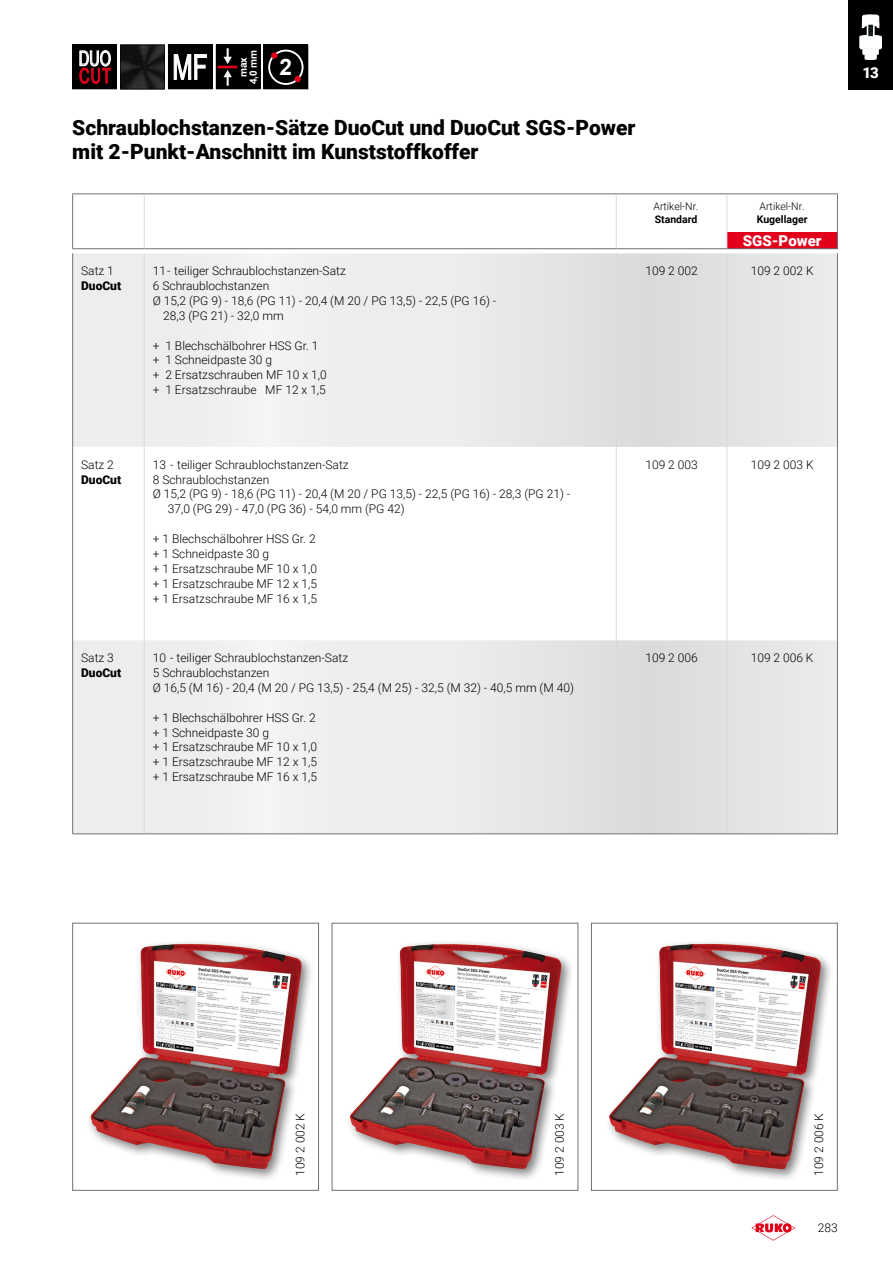
<style>
.page{position:relative;width:893px;height:1263px;background:#fff}
.page>*{position:absolute;margin:0;border:0;box-sizing:border-box;transform-origin:0 0}
.t1{font:700 22.65px "Arial";color:#fff}
.t2{font:900 21px/24px "Roboto";color:#000}
.t3{font:20.85px "Arial Narrow";color:#fff;scale:.85 1}
.t4{font:20.85px "Arial Narrow";color:#e2001a;scale:.83 1}
.t5{font:900 15px "Roboto";color:#fff}
.t6{font:300 12px/14.9px "Roboto";color:#000}
.t7{font:900 12px "Roboto";color:#000}
.t8{font:300 10.5px "Roboto";color:#000}
.t9{font:700 10.5px "Roboto";color:#000}
.t10{font:700 10.05px "Arial";color:#fff}
</style>
<div class="page">
<div style="left:848px;top:0;width:45px;height:89px;background:#000"></div>
<svg style="left:860px;top:15px;width:22px;height:45px"></svg>
<svg style="left:751px;top:1215px;width:44px;height:26px"></svg>
<div style="left:591px;top:923px;width:247px;height:268px;border:1px solid #707172"></div>
<div style="left:332px;top:923px;width:246px;height:268px;border:1px solid #707172"></div>
<div style="left:72px;top:923px;width:247px;height:268px;border:1px solid #707172"></div>
<img style="left:349px;top:942px;width:218px;height:234px">
<img style="left:608px;top:942px;width:219px;height:234px">
<img style="left:89px;top:942px;width:219px;height:234px">
<svg style="left:72px;top:45px;width:236px;height:44px;background:#2c2626"></svg>
<div style="left:727px;top:232px;width:110px;height:16px;background:#e2001a"></div>
<svg style="left:73px;top:253px;width:764px;height:580px"></svg>
<hr style="left:72px;top:193px;width:72px;height:1px;background:#707172">
<hr style="left:72px;top:194px;width:1px;height:54px;background:#707172">
<hr style="left:144px;top:193px;width:472px;height:1px;background:#707172">
<hr style="left:616px;top:193px;width:111px;height:1px;background:#707172">
<hr style="left:727px;top:193px;width:111px;height:1px;background:#707172">
<hr style="left:837px;top:194px;width:1px;height:54px;background:#707172">
<hr style="left:72px;top:248px;width:72px;height:1px;background:#707172">
<hr style="left:144px;top:248px;width:472px;height:1px;background:#707172">
<hr style="left:616px;top:248px;width:111px;height:1px;background:#707172">
<hr style="left:727px;top:248px;width:111px;height:1px;background:#707172">
<hr style="left:144px;top:194px;width:1px;height:54px;background:#d9dadb">
<hr style="left:616px;top:194px;width:1px;height:54px;background:#d9dadb">
<hr style="left:726px;top:194px;width:1px;height:54px;background:#d9dadb">
<hr style="left:72px;top:253px;width:1px;height:194px;background:#707172">
<hr style="left:837px;top:253px;width:1px;height:194px;background:#707172">
<hr style="left:72px;top:447px;width:1px;height:193px;background:#707172">
<hr style="left:837px;top:447px;width:1px;height:193px;background:#707172">
<hr style="left:72px;top:640px;width:1px;height:193px;background:#707172">
<hr style="left:837px;top:640px;width:1px;height:193px;background:#707172">
<hr style="left:144px;top:253px;width:1px;height:194px;background:#d9dadb">
<hr style="left:616px;top:253px;width:1px;height:194px;background:#d9dadb">
<hr style="left:726px;top:253px;width:1px;height:194px;background:#d9dadb">
<hr style="left:144px;top:447px;width:1px;height:193px;background:#d9dadb">
<hr style="left:616px;top:447px;width:1px;height:193px;background:#d9dadb">
<hr style="left:726px;top:447px;width:1px;height:193px;background:#d9dadb">
<hr style="left:144px;top:640px;width:1px;height:193px;background:#d9dadb">
<hr style="left:616px;top:640px;width:1px;height:193px;background:#d9dadb">
<hr style="left:726px;top:640px;width:1px;height:193px;background:#d9dadb">
<hr style="left:72px;top:833px;width:72px;height:1px;background:#707172">
<hr style="left:144px;top:833px;width:472px;height:1px;background:#707172">
<hr style="left:616px;top:833px;width:111px;height:1px;background:#707172">
<hr style="left:727px;top:833px;width:111px;height:1px;background:#707172">
<h3 class="t3" style="left:79px;top:43px;width:39px">DUO</h3>
<h3 class="t4" style="left:79px;top:61px;width:40px">CUT</h3>
<p class="t10" style="left:246px;top:84px;width:36px;rotate:-90deg">4,0 mm</p>
<p class="t10" style="left:236px;top:77px;width:22px;rotate:-90deg">max</p>
<h1 class="t1" style="left:280px;top:51px;width:14px">2</h1>
<h2 class="t2" style="left:72px;top:115px;width:565px">Schraublochstanzen-Sätze DuoCut und DuoCut SGS-Power mit 2-Punkt-Anschnitt im Kunststoffkoffer</h2>
<p class="t6" style="left:81px;top:263px;width:34px">Satz 1</p>
<p class="t7" style="left:81px;top:277px;width:42px">DuoCut</p>
<p class="t6" style="left:153px;top:263px;width:195px">11- teiliger Schraublochstanzen-Satz</p>
<p class="t6" style="left:153px;top:278px;width:118px">6 Schraublochstanzen</p>
<p class="t6" style="left:153px;top:293px;width:345px">Ø 15,2 (PG 9) - 18,6 (PG 11) - 20,4 (M 20 / PG 13,5) - 22,5 (PG 16) -</p>
<p class="t6" style="left:163px;top:308px;width:122px">28,3 (PG 21) - 32,0 mm</p>
<p class="t6" style="left:153px;top:337px;width:175px">+ 1 Blechschälbohrer HSS Gr. 1 + 1 Schneidpaste 30 g<br>+ 2 Ersatzschrauben MF 10 x 1,0 + 1 Ersatzschraube MF 12 x 1,5</p>
<p class="t8" style="left:653px;top:199px;width:47px">Artikel-Nr.</p>
<p class="t9" style="left:655px;top:212px;width:44px">Standard</p>
<p class="t8" style="left:759px;top:199px;width:47px">Artikel-Nr.</p>
<p class="t9" style="left:757px;top:212px;width:52px">Kugellager</p>
<p class="t5" style="left:743px;top:230px;width:80px">SGS-Power</p>
<p class="t6" style="left:645px;top:263px;width:54px">109 2 002</p>
<p class="t6" style="left:751px;top:263px;width:64px">109 2 002 K</p>
<p class="t6" style="left:81px;top:456px;width:34px">Satz 2</p>
<p class="t7" style="left:81px;top:471px;width:42px">DuoCut</p>
<p class="t6" style="left:81px;top:650px;width:34px">Satz 3</p>
<p class="t7" style="left:81px;top:664px;width:42px">DuoCut</p>
<p class="t6" style="left:153px;top:456px;width:197px">13 - teiliger Schraublochstanzen-Satz</p>
<p class="t6" style="left:153px;top:471px;width:118px">8 Schraublochstanzen</p>
<p class="t6" style="left:153px;top:486px;width:419px">Ø 15,2 (PG 9) - 18,6 (PG 11) - 20,4 (M 20 / PG 13,5) - 22,5 (PG 16) - 28,3 (PG 21) -</p>
<p class="t6" style="left:168px;top:501px;width:238px">37,0 (PG 29) - 47,0 (PG 36) - 54,0 mm (PG 42)</p>
<p class="t6" style="left:153px;top:531px;width:166px">+ 1 Blechschälbohrer HSS Gr. 2 + 1 Schneidpaste 30 g<br>+ 1 Ersatzschraube MF 10 x 1,0 + 1 Ersatzschraube MF 12 x 1,5 + 1 Ersatzschraube MF 16 x 1,5</p>
<p class="t6" style="left:153px;top:650px;width:423px">10 - teiliger Schraublochstanzen-Satz<br>5 Schraublochstanzen<br>Ø 16,5 (M 16) - 20,4 (M 20 / PG 13,5) - 25,4 (M 25) - 32,5 (M 32) - 40,5 mm (M 40)</p>
<p class="t6" style="left:153px;top:709px;width:166px">+ 1 Blechschälbohrer HSS Gr. 2 + 1 Schneidpaste 30 g<br>+ 1 Ersatzschraube MF 10 x 1,0 + 1 Ersatzschraube MF 12 x 1,5 + 1 Ersatzschraube MF 16 x 1,5</p>
<p class="t6" style="left:645px;top:456px;width:54px">109 2 003</p>
<p class="t6" style="left:751px;top:456px;width:64px">109 2 003 K</p>
<p class="t6" style="left:645px;top:650px;width:54px">109 2 006</p>
<p class="t6" style="left:751px;top:650px;width:64px">109 2 006 K</p>
<p class="t5" style="left:862px;top:62px;width:18px">13</p>
<p class="t6" style="left:292px;top:1176px;width:64px;rotate:-90deg">109 2 002 K</p>
<p class="t6" style="left:552px;top:1176px;width:64px;rotate:-90deg">109 2 003 K</p>
<p class="t6" style="left:811px;top:1176px;width:64px;rotate:-90deg">109 2 006 K</p>
<p class="t6" style="left:818px;top:1220px;width:21px">283</p>
</div>
